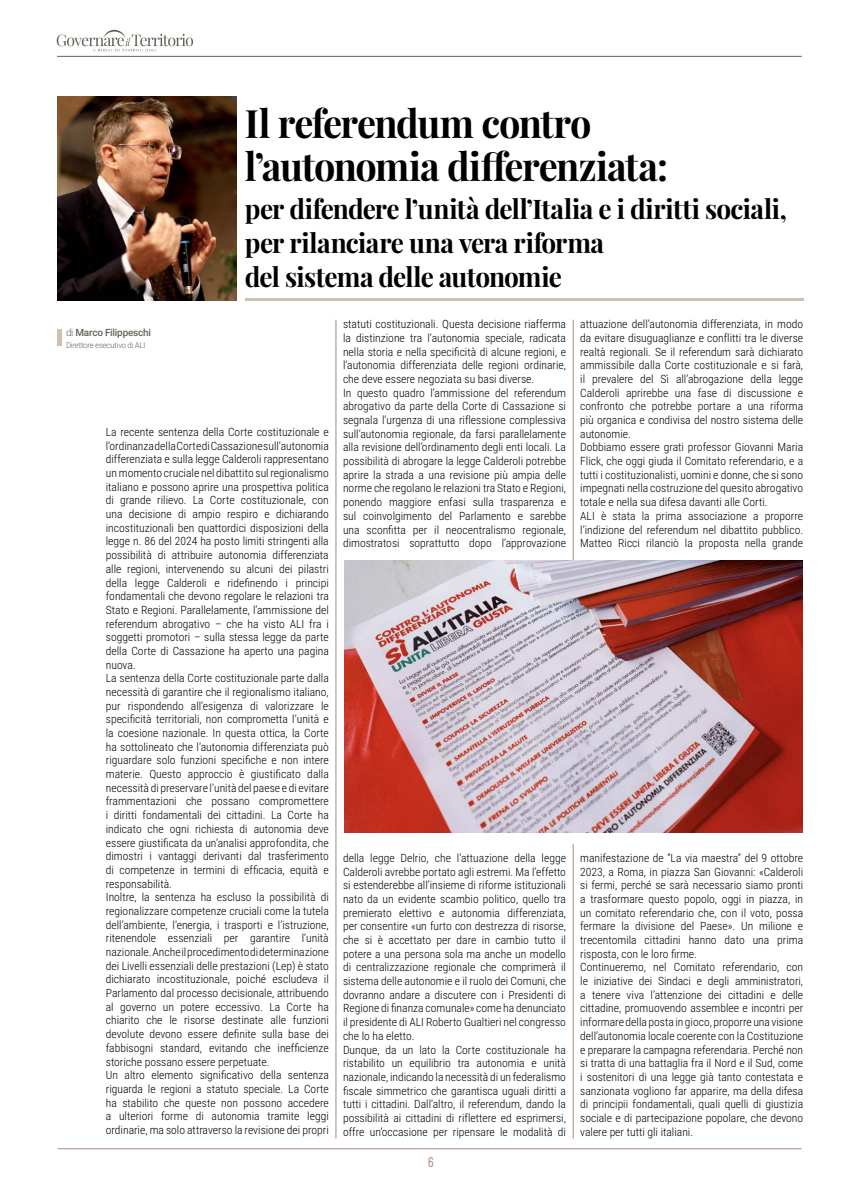
<style>
.page{position:relative;width:842px;height:1191px;background:#fff}
.page>*{position:absolute;margin:0;border:0;box-sizing:border-box;transform-origin:0 0}
.t1{font:700 39px/43px "Playfair Display";letter-spacing:-.03em;color:#000}
.t2{font:700 27px/34px "Playfair Display";letter-spacing:-.02em;color:#000}
.t3{font:14px "Barlow Condensed";color:#a48a7a}
.t4{font:300 11.4px/13.7px "Roboto Condensed";color:#000}
.t5{font:500 10px "Roboto";letter-spacing:-.02em;color:#666158}
.t6{font:300 8px "Roboto";letter-spacing:-.02em;color:#666158;scale:.96 1}
.s1{font-weight:300}
</style>
<div class="page">
<hr style="left:58px;top:1148px;width:743px;height:1px;background:#a48a7a">
<svg style="left:57px;top:30px;width:136px;height:21px"></svg>
<hr style="left:57px;top:56px;width:745px;height:1px;background:#666158">
<hr style="left:336px;top:320px;width:1px;height:818px;background:#a48a7a">
<hr style="left:573px;top:320px;width:1px;height:241px;background:#a48a7a">
<hr style="left:573px;top:844px;width:1px;height:294px;background:#a48a7a">
<img style="left:57px;top:96px;width:179px;height:205px">
<hr style="left:57px;top:329px;width:4px;height:16px;background:#cdbfb1">
<hr style="left:245px;top:298px;width:558px;height:3px;background:#cdbfb1">
<img style="left:344px;top:561px;width:458px;height:271px">
<h1 class="t1" style="left:245px;top:101px;width:425px">Il referendum contro l’autonomia differenziata:</h1>
<h2 class="t2" style="left:245px;top:192px;width:543px">per difendere l’unità dell’Italia e i diritti sociali, per rilanciare una vera riforma<br>del sistema delle autonomie</h2>
<p class="t5" style="left:66px;top:326px;width:87px"><span class="s1">di</span> Marco Filippeschi</p>
<p class="t6" style="left:66px;top:340px;width:84px">Direttore esecutivo di ALI</p>
<p class="t4" style="left:106px;top:425px;width:225px">La recente sentenza della Corte costituzionale e l’ordinanza della Corte di Cassazione sull’autonomia differenziata e sulla legge Calderoli rappresentano un momento cruciale nel dibattito sul regionalismo italiano e possono aprire una prospettiva politica di grande rilievo. La Corte costituzionale, con una decisione di ampio respiro e dichiarando incostituzionali ben quattordici disposizioni della legge n. 86 del 2024 ha posto limiti stringenti alla possibilità di attribuire autonomia differenziata alle regioni, intervenendo su alcuni dei pilastri della legge Calderoli e ridefinendo i principi fondamentali che devono regolare le relazioni tra Stato e Regioni. Parallelamente, l’ammissione del referendum abrogativo – che ha visto ALI fra i soggetti promotori – sulla stessa legge da parte della Corte di Cassazione ha aperto una pagina nuova.<br>La sentenza della Corte costituzionale parte dalla necessità di garantire che il regionalismo italiano, pur rispondendo all’esigenza di valorizzare le specificità territoriali, non comprometta l’unità e la coesione nazionale. In questa ottica, la Corte ha sottolineato che l’autonomia differenziata può riguardare solo funzioni specifiche e non intere materie. Questo approccio è giustificato dalla necessità di preservare l’unità del paese e di evitare frammentazioni che possano compromettere i diritti fondamentali dei cittadini. La Corte ha indicato che ogni richiesta di autonomia deve essere giustificata da un’analisi approfondita, che dimostri i vantaggi derivanti dal trasferimento di competenze in termini di efficacia, equità e responsabilità.<br>Inoltre, la sentenza ha escluso la possibilità di regionalizzare competenze cruciali come la tutela dell’ambiente, l’energia, i trasporti e l’istruzione, ritenendole essenziali per garantire l’unità nazionale. Anche il procedimento di determinazione dei Livelli essenziali delle prestazioni (Lep) è stato dichiarato incostituzionale, poiché escludeva il Parlamento dal processo decisionale, attribuendo al governo un potere eccessivo. La Corte ha chiarito che le risorse destinate alle funzioni devolute devono essere definite sulla base dei fabbisogni standard, evitando che inefficienze storiche possano essere perpetuate.<br>Un altro elemento significativo della sentenza riguarda le regioni a statuto speciale. La Corte ha stabilito che queste non possono accedere a ulteriori forme di autonomia tramite leggi ordinarie, ma solo attraverso la revisione dei propri</p>
<p class="t4" style="left:343px;top:317px;width:224px">statuti costituzionali. Questa decisione riafferma la distinzione tra l’autonomia speciale, radicata nella storia e nella specificità di alcune regioni, e l’autonomia differenziata delle regioni ordinarie, che deve essere negoziata su basi diverse.<br>In questo quadro l’ammissione del referendum abrogativo da parte della Corte di Cassazione si segnala l’urgenza di una riflessione complessiva sull’autonomia regionale, da farsi parallelamente alla revisione dell’ordinamento degli enti locali. La possibilità di abrogare la legge Calderoli potrebbe aprire la strada a una revisione più ampia delle norme che regolano le relazioni tra Stato e Regioni, ponendo maggiore enfasi sulla trasparenza e sul coinvolgimento del Parlamento e sarebbe una sconfitta per il neocentralismo regionale, dimostratosi soprattutto dopo l’approvazione</p>
<p class="t4" style="left:343px;top:850px;width:225px">della legge Delrio, che l’attuazione della legge Calderoli avrebbe portato agli estremi. Ma l’effetto si estenderebbe all’insieme di riforme istituzionali nato da un evidente scambio politico, quello tra premierato elettivo e autonomia differenziata, per consentire «un furto con destrezza di risorse, che si è accettato per dare in cambio tutto il potere a una persona sola ma anche un modello di centralizzazione regionale che comprimerà il sistema delle autonomie e il ruolo dei Comuni, che dovranno andare a discutere con i Presidenti di Regione di finanza comunale» come ha denunciato il presidente di ALI Roberto Gualtieri nel congresso che lo ha eletto.<br>Dunque, da un lato la Corte costituzionale ha ristabilito un equilibrio tra autonomia e unità nazionale, indicando la necessità di un federalismo fiscale simmetrico che garantisca uguali diritti a tutti i cittadini. Dall’altro, il referendum, dando la possibilità ai cittadini di riflettere ed esprimersi, offre un’occasione per ripensare le modalità di</p>
<p class="t3" style="left:428px;top:1151px;width:7px">6</p>
<p class="t4" style="left:580px;top:317px;width:224px">attuazione dell’autonomia differenziata, in modo da evitare disuguaglianze e conflitti tra le diverse realtà regionali. Se il referendum sarà dichiarato ammissibile dalla Corte costituzionale e si farà, il prevalere del Sì all’abrogazione della legge Calderoli aprirebbe una fase di discussione e confronto che potrebbe portare a una riforma più organica e condivisa del nostro sistema delle autonomie.<br>Dobbiamo essere grati professor Giovanni Maria Flick, che oggi giuda il Comitato referendario, e a tutti i costituzionalisti, uomini e donne, che si sono impegnati nella costruzione del quesito abrogativo totale e nella sua difesa davanti alle Corti.<br>ALI è stata la prima associazione a proporre l’indizione del referendum nel dibattito pubblico.<br>Matteo Ricci rilanciò la proposta nella grande</p>
<p class="t4" style="left:580px;top:850px;width:225px">manifestazione de “La via maestra” del 9 ottobre 2023, a Roma, in piazza San Giovanni: «Calderoli si fermi, perché se sarà necessario siamo pronti a trasformare questo popolo, oggi in piazza, in un comitato referendario che, con il voto, possa fermare la divisione del Paese». Un milione e trecentomila cittadini hanno dato una prima risposta, con le loro firme.<br>Continueremo, nel Comitato referendario, con le iniziative dei Sindaci e degli amministratori, a tenere viva l’attenzione dei cittadini e delle cittadine, promuovendo assemblee e incontri per informare della posta in gioco, proporre una visione dell’autonomia locale coerente con la Costituzione e preparare la campagna referendaria. Perché non si tratta di una battaglia fra il Nord e il Sud, come i sostenitori di una legge già tanto contestata e sanzionata vogliono far apparire, ma della difesa di principii fondamentali, quali quelli di giustizia sociale e di partecipazione popolare, che devono valere per tutti gli italiani.</p>
</div>
